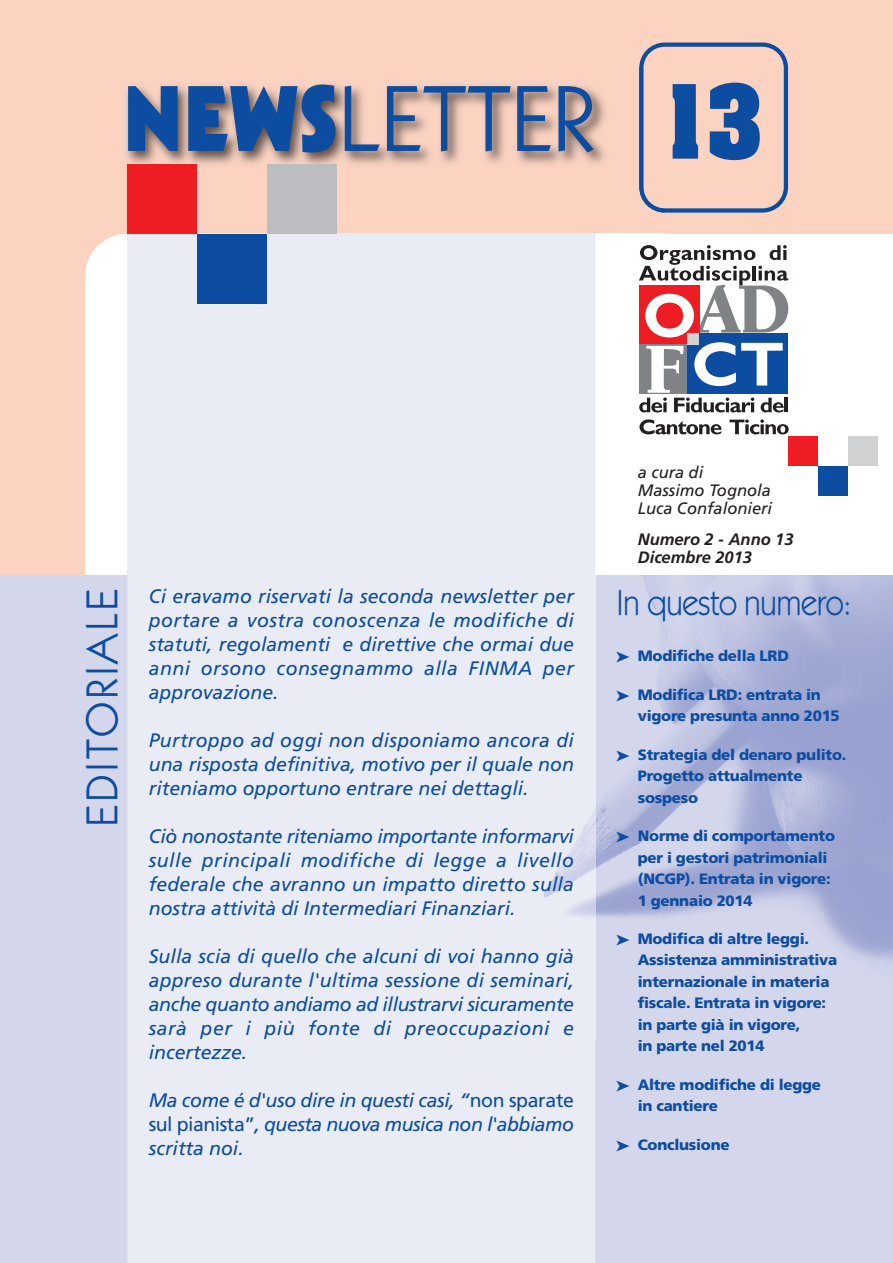
<style>
.page{position:relative;width:893px;height:1263px;background:#fff}
.page>*{position:absolute;margin:0;border:0;box-sizing:border-box;transform-origin:0 0}
.t1{font:90px "Kabel";letter-spacing:.015em;color:#0d4da1}
.t2{font:45px "Itc Kabel";letter-spacing:.06em;color:#0d4da1}
.t3{font:36px "Itc Kabel";letter-spacing:-.01em;color:#0d4da1;scale:.9 1}
.t4{font:italic 19.5px/24px "Frutiger";color:#0d4da1;text-align:justify}
.t5{font:italic 16.5px/18px "Frutiger";color:#231f20}
.t6{font:italic 700 16.5px/18px "Frutiger";color:#231f20}
.t7{font:900 15px/21.5px "Frutiger";letter-spacing:-.015em;color:#0d4da1}
.s1{font-weight:900}
.s2{font-style:normal}
</style>
<div class="page">
<div style="left:0;top:0;width:893px;height:575px;background:#fcd2c0"></div>
<div style="left:85px;top:234px;width:808px;height:341px;background:#fff"></div>
<div style="left:638px;top:245px;width:255px;height:252px;background:#fff"></div>
<svg style="left:639px;top:419px;width:83px;height:15px"></svg>
<svg style="left:729px;top:419px;width:60px;height:15px"></svg>
<svg style="left:639px;top:245px;width:149px;height:167px"></svg>
<div style="left:788px;top:436px;width:30px;height:30px;background:#ee1d23"></div>
<div style="left:848px;top:436px;width:30px;height:30px;background:#d1d2d4"></div>
<div style="left:818px;top:466px;width:30px;height:30px;background:#0d4da1"></div>
<svg style="left:639px;top:43px;width:149px;height:170px"></svg>
<img style="left:98px;top:84px;width:567px;height:151px">
<img style="left:128px;top:234px;width:537px;height:1px">
<img style="left:639px;top:67px;width:26px;height:146px">
<div style="left:0;top:575px;width:893px;height:688px;background:#d4d6eb"></div>
<img style="left:595px;top:575px;width:298px;height:466px">
<div style="left:128px;top:235px;width:467px;height:340px;background:#e9ebf5"></div>
<div style="left:128px;top:575px;width:467px;height:688px;background:#e9ebf5"></div>
<div style="left:233px;top:575px;width:362px;height:466px;background:#e9ebf5"></div>
<div style="left:128px;top:164px;width:69px;height:69px;background:#ee1d23"></div>
<div style="left:198px;top:234px;width:69px;height:69px;background:#0d4da1"></div>
<div style="left:268px;top:164px;width:69px;height:69px;background:#bcbdc0"></div>
<h1 class="t1" style="left:124px;top:85px;width:639px"><span class="s1">NEWS</span>LETTER <sub>13</sub></h1>
<p class="t5" style="left:638px;top:465px;width:136px">a cura di<br>Massimo Tognola<br>Luca Confalonieri</p>
<p class="t6" style="left:638px;top:532px;width:157px">Numero 2 - Anno 13<br>Dicembre 2013</p>
<p class="t4" style="left:149px;top:586px;width:427px">Ci eravamo riservati la seconda newsletter per portare a vostra conoscenza le modifiche di statuti, regolamenti e direttive che ormai due anni orsono consegnammo alla FINMA per approvazione.</p>
<p class="t4" style="left:149px;top:730px;width:427px">Purtroppo ad oggi non disponiamo ancora di una risposta definitiva, motivo per il quale non riteniamo opportuno entrare nei dettagli.</p>
<p class="t4" style="left:149px;top:826px;width:427px">Ciò nonostante riteniamo importante informarvi sulle principali modifiche di legge a livello federale che avranno un impatto diretto sulla nostra attività di Intermediari Finanziari.</p>
<p class="t4" style="left:149px;top:946px;width:427px">Sulla scia di quello che alcuni di voi hanno già appreso durante l'ultima sessione di seminari, anche quanto andiamo ad illustrarvi sicuramente sarà per i più fonte di preoccupazioni e incertezze.</p>
<p class="t4" style="left:149px;top:1090px;width:427px">Ma come é d'uso dire in questi casi, “<span class="s2">non sparate sul pianista”</span>, questa nuova musica non l'abbiamo scritta noi.</p>
<h2 class="t2" style="left:85px;top:827px;width:241px;rotate:-90deg">EDITORIALE</h2>
<h3 class="t3" style="left:617px;top:588px;width:263px">In questo numero:</h3>
<p class="t7" style="left:617px;top:647px;width:174px">➤ Modifiche della LRD</p>
<p class="t7" style="left:638px;top:685px;width:204px;text-indent:-21px">➤ Modifica LRD: entrata in vigore presunta anno 2015</p>
<p class="t7" style="left:638px;top:745px;width:210px;text-indent:-21px">➤ Strategia del denaro pulito.<br>Progetto attualmente sospeso</p>
<p class="t7" style="left:638px;top:826px;width:199px;text-indent:-21px">➤ Norme di comportamento per i gestori patrimoniali (NCGP). Entrata in vigore:<br>1 gennaio 2014</p>
<p class="t7" style="left:638px;top:929px;width:201px;text-indent:-21px">➤ Modifica di altre leggi.<br>Assistenza amministrativa internazionale in materia fiscale. Entrata in vigore: in parte già in vigore,<br>in parte nel 2014</p>
<p class="t7" style="left:638px;top:1075px;width:185px;text-indent:-21px">➤ Altre modifiche di legge in cantiere</p>
<p class="t7" style="left:617px;top:1135px;width:115px">➤ Conclusione</p>
</div>
